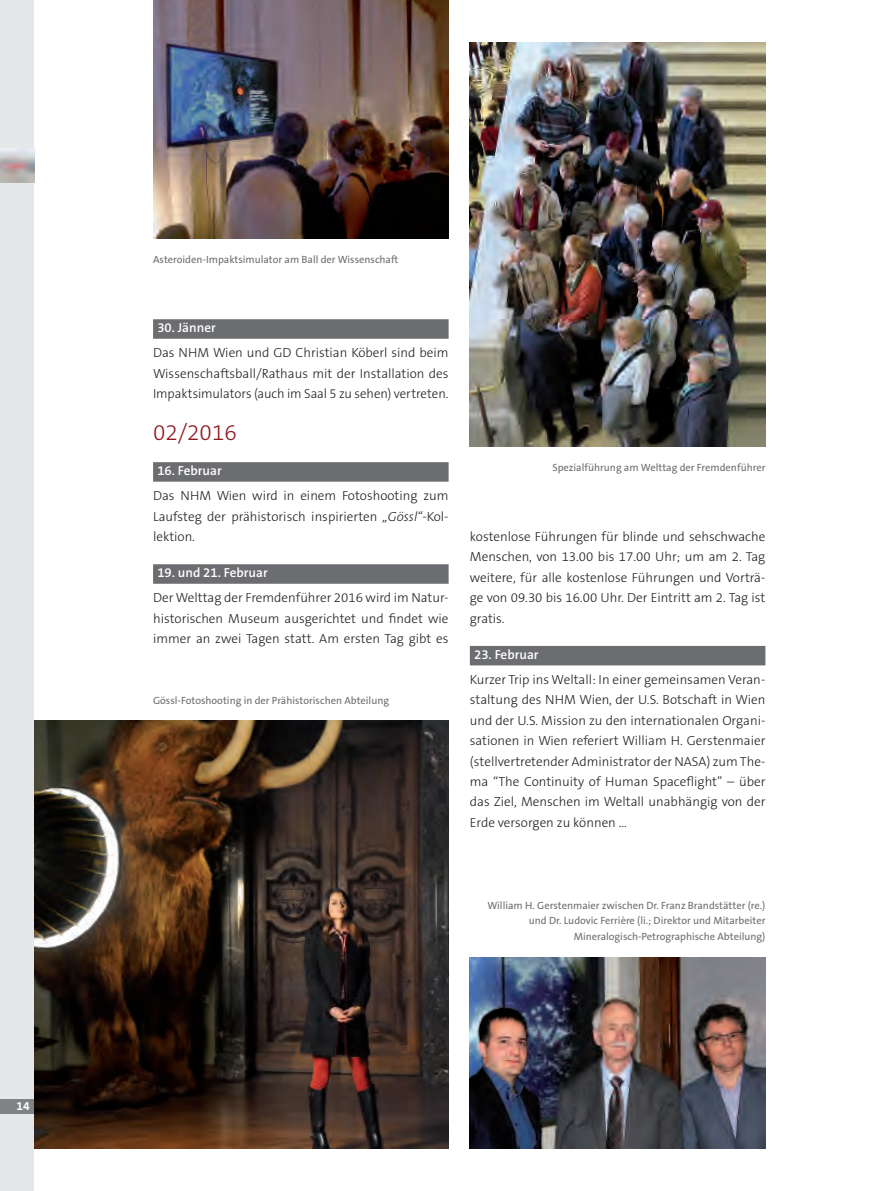
<style>
.page{position:relative;width:893px;height:1191px;background:#fff}
.page>*{position:absolute;margin:0;border:0;box-sizing:border-box;transform-origin:0 0}
.t1{font:300 22.5px "The Sans B W3";color:#8f171e}
.t2{font:300 13.2px/20.4px "The Sans B W3";color:#231f20;text-align:justify}
.t3{font:600 13.2px "The Sans B W6";color:#fff}
.t4{font:700 12px "The Sans B W7";color:#fff}
.t5{font:10.5px/15.8px "The Sans B W5 Plain";color:#6c6d70;text-align:right}
.s1{font-style:italic}
</style>
<div class="page">
<div style="left:0;top:0;width:34px;height:1191px;background:#e6e7e9"></div>
<div style="left:0;top:1098px;width:34px;height:15px;background:#808285"></div>
<img style="left:0;top:149px;width:34px;height:34px">
<img style="left:153px;top:0;width:296px;height:238px">
<div style="left:153px;top:319px;width:296px;height:20px;background:#6c6d70"></div>
<div style="left:153px;top:462px;width:296px;height:19px;background:#6c6d70"></div>
<div style="left:153px;top:564px;width:296px;height:20px;background:#6c6d70"></div>
<img style="left:34px;top:721px;width:415px;height:427px">
<img style="left:470px;top:43px;width:295px;height:403px">
<div style="left:470px;top:646px;width:295px;height:19px;background:#6c6d70"></div>
<img style="left:470px;top:957px;width:295px;height:191px">
<p class="t4" style="left:17px;top:1098px;width:15px">14</p>
<p class="t5" style="left:153px;top:252px;width:247px">Asteroiden-Impaktsimulator am Ball der Wissenschaft</p>
<p class="t3" style="left:157px;top:319px;width:60px">30. Jänner</p>
<p class="t2" style="left:153px;top:343px;width:297px">Das NHM Wien und GD Christian Köberl sind beim Wissenschaftsball/Rathaus mit der Installation des Impaktsimulators (auch im Saal 5 zu sehen) vertreten.</p>
<h1 class="t1" style="left:153px;top:418px;width:85px">02/2016</h1>
<p class="t3" style="left:157px;top:462px;width:66px">16. Februar</p>
<p class="t2" style="left:153px;top:485px;width:297px">Das NHM Wien wird in einem Fotoshooting zum Laufsteg der prähistorisch inspirierten <span class="s1">„Gössl“</span>-Kol&shy;lektion.</p>
<p class="t3" style="left:157px;top:564px;width:112px">19. und 21. Februar</p>
<p class="t2" style="left:153px;top:587px;width:297px">Der Welttag der Fremdenführer 2016 wird im Natur&shy;historischen Museum ausgerichtet und findet wie immer an zwei Tagen statt. Am ersten Tag gibt es</p>
<p class="t5" style="left:153px;top:692px;width:238px">Gössl-Fotoshooting in der Prähistorischen Abteilung</p>
<p class="t5" style="left:552px;top:460px;width:215px">Spezialführung am Welttag der Fremdenführer</p>
<p class="t2" style="left:470px;top:526px;width:297px">kostenlose Führungen für blinde und sehschwache Menschen, von 13.00 bis 17.00 Uhr; um am 2. Tag weitere, für alle kostenlose Führungen und Vorträ&shy;ge von 09.30 bis 16.00 Uhr. Der Eintritt am 2. Tag ist gratis.</p>
<p class="t3" style="left:474px;top:646px;width:66px">23. Februar</p>
<p class="t2" style="left:470px;top:669px;width:297px">Kurzer Trip ins Weltall: In einer gemeinsamen Veran&shy;staltung des NHM Wien, der U.S. Botschaft in Wien und der U.S. Mission zu den internationalen Organi&shy;sationen in Wien referiert William H. Gerstenmaier (stellvertretender Administrator der NASA) zum The&shy;ma “The Continuity of Human Spaceflight” – über das Ziel, Menschen im Weltall unabhängig von der Erde versorgen zu können …</p>
<p class="t5" style="left:487px;top:897px;width:279px">William H. Gerstenmaier zwischen Dr. Franz Brandstätter (re.) und Dr. Ludovic Ferrière (li.; Direktor und Mitarbeiter<br>Mineralogisch-Petrographische Abteilung)</p>
</div>
